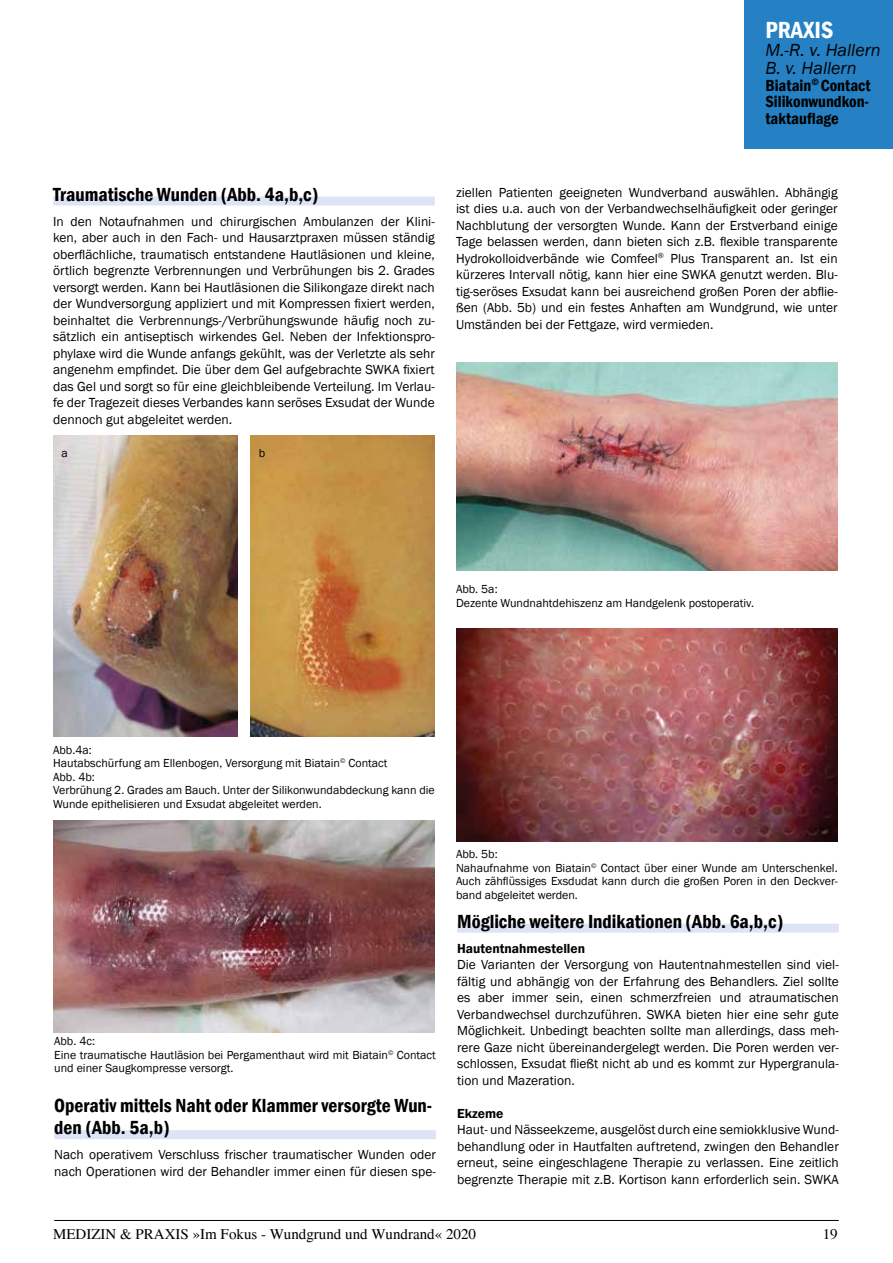
<style>
.page{position:relative;width:893px;height:1263px;background:#fff}
.page>*{position:absolute;margin:0;border:0;box-sizing:border-box;transform-origin:0 0}
.t1{font:600 condensed 24px "Franklin Gothic";color:#fff}
.t2{font:600 condensed 19.5px/22.5px "Franklin Gothic";color:#000}
.t3{font:italic 18px/18px "Franklin Gothic";color:#000}
.t4{font:600 condensed 16.5px/16.5px "Franklin Gothic";color:#000;text-align:justify}
.t5{font:15px "Times";color:#000}
.t6{font:13.5px/16.5px "Franklin Gothic";color:#000;text-align:justify}
.t7{font:600 13.5px "Franklin Gothic";color:#000}
.t8{font:12px/13.5px "Franklin Gothic";color:#000}
</style>
<div class="page">
<div style="left:744px;top:0;width:149px;height:149px;background:#2581c4"></div>
<hr style="left:54px;top:1220px;width:785px;height:1px;background:#000">
<div style="left:53px;top:196px;width:382px;height:9px;background:#dce4f5"></div>
<div style="left:54px;top:1130px;width:382px;height:9px;background:#dce4f5"></div>
<img style="left:53px;top:436px;width:185px;height:300px">
<img style="left:250px;top:436px;width:185px;height:300px">
<img style="left:53px;top:820px;width:382px;height:213px">
<img style="left:456px;top:362px;width:382px;height:209px">
<img style="left:456px;top:629px;width:382px;height:212px">
<div style="left:457px;top:924px;width:382px;height:9px;background:#dce4f5"></div>
<h1 class="t1" style="left:765px;top:14px;width:69px">PRAXIS</h1>
<h3 class="t3" style="left:765px;top:41px;width:117px">M.-R. v. Hallern<br>B. v. Hallern</h3>
<p class="t4" style="left:765px;top:77px;width:107px">Biatain<sup>©</sup> Contact Silikonwundkon&shy;taktauflage</p>
<h2 class="t2" style="left:53px;top:183px;width:267px">Traumatische Wunden (Abb. 4a,b,c)</h2>
<p class="t6" style="left:53px;top:213px;width:383px">In den Notaufnahmen und chirurgischen Ambulanzen der Klini&shy;ken, aber auch in den Fach- und Hausarztpraxen müssen ständig oberflächliche, traumatisch entstandene Hautläsionen und kleine, örtlich begrenzte Verbrennungen und Verbrühungen bis 2. Grades versorgt werden. Kann bei Hautläsionen die Silikongaze direkt nach der Wundversorgung appliziert und mit Kompressen fixiert werden, beinhaltet die Verbrennungs-/Verbrühungswunde häufig noch zu&shy;sätzlich ein antiseptisch wirkendes Gel. Neben der Infektionspro&shy;phylaxe wird die Wunde anfangs gekühlt, was der Verletzte als sehr angenehm empfindet. Die über dem Gel aufgebrachte SWKA fixiert das Gel und sorgt so für eine gleichbleibende Verteilung. Im Verlau&shy;fe der Tragezeit dieses Verbandes kann seröses Exsudat der Wunde dennoch gut abgeleitet werden.</p>
<p class="t8" style="left:62px;top:446px;width:8px">a</p>
<p class="t8" style="left:259px;top:446px;width:8px">b</p>
<p class="t6" style="left:456px;top:184px;width:383px">ziellen Patienten geeigneten Wundverband auswählen. Abhängig ist dies u.a. auch von der Verbandwechselhäufigkeit oder geringer Nachblutung der versorgten Wunde. Kann der Erstverband einige Tage belassen werden, dann bieten sich z.B. flexible transparente Hydrokolloidverbände wie Comfeel<sup>®</sup> Plus Transparent an. Ist ein kürzeres Intervall nötig, kann hier eine SWKA genutzt werden. Blu&shy;tig-seröses Exsudat kann bei ausreichend großen Poren der abflie&shy;ßen (Abb. 5b) und ein festes Anhaften am Wundgrund, wie unter Umständen bei der Fettgaze, wird vermieden.</p>
<p class="t8" style="left:456px;top:583px;width:299px">Abb. 5a:<br>Dezente Wundnahtdehiszenz am Handgelenk postoperativ.</p>
<p class="t8" style="left:53px;top:743px;width:383px">Abb.4a:<br>Hautabschürfung am Ellenbogen, Versorgung mit Biatain<sup>©</sup> Contact<br>Abb. 4b:<br>Verbrühung 2. Grades am Bauch. Unter der Silikonwundabdeckung kann die Wunde epithelisieren und Exsudat abgeleitet werden.</p>
<p class="t8" style="left:54px;top:1034px;width:383px">Abb. 4c:<br>Eine traumatische Hautläsion bei Pergamenthaut wird mit Biatain<sup>©</sup> Contact und einer Saugkompresse versorgt.</p>
<h2 class="t2" style="left:54px;top:1094px;width:379px">Operativ mittels Naht oder Klammer versorgte Wun&shy;den (Abb. 5a,b)</h2>
<p class="t6" style="left:54px;top:1147px;width:383px">Nach operativem Verschluss frischer traumatischer Wunden oder nach Operationen wird der Behandler immer einen für diesen spe-</p>
<p class="t8" style="left:456px;top:848px;width:383px">Abb. 5b:<br>Nahaufnahme von Biatain<sup>©</sup> Contact über einer Wunde am Unterschenkel.<br>Auch zähflüssiges Exsdudat kann durch die großen Poren in den Deckver&shy;band abgeleitet werden.</p>
<h2 class="t2" style="left:457px;top:910px;width:328px">Mögliche weitere Indikationen (Abb. 6a,b,c)</h2>
<p class="t7" style="left:457px;top:940px;width:130px">Hautentnahmestellen</p>
<p class="t6" style="left:457px;top:957px;width:383px">Die Varianten der Versorgung von Hautentnahmestellen sind viel&shy;fältig und abhängig von der Erfahrung des Behandlers. Ziel sollte es aber immer sein, einen schmerzfreien und atraumatischen Verbandwechsel durchzuführen. SWKA bieten hier eine sehr gute Möglichkeit. Unbedingt beachten sollte man allerdings, dass meh&shy;rere Gaze nicht übereinandergelegt werden. Die Poren werden ver&shy;schlossen, Exsudat fließt nicht ab und es kommt zur Hypergranula&shy;tion und Mazeration.</p>
<p class="t7" style="left:457px;top:1105px;width:48px">Ekzeme</p>
<p class="t6" style="left:457px;top:1122px;width:383px">Haut- und Nässeekzeme, ausgelöst durch eine semiokklusive Wund&shy;behandlung oder in Hautfalten auftretend, zwingen den Behandler erneut, seine eingeschlagene Therapie zu verlassen. Eine zeitlich begrenzte Therapie mit z.B. Kortison kann erforderlich sein. SWKA</p>
<p class="t5" style="left:53px;top:1226px;width:424px">MEDIZIN &amp; PRAXIS »Im Fokus - Wundgrund und Wundrand« 2020</p>
<p class="t5" style="left:823px;top:1226px;width:16px">19</p>
</div>
